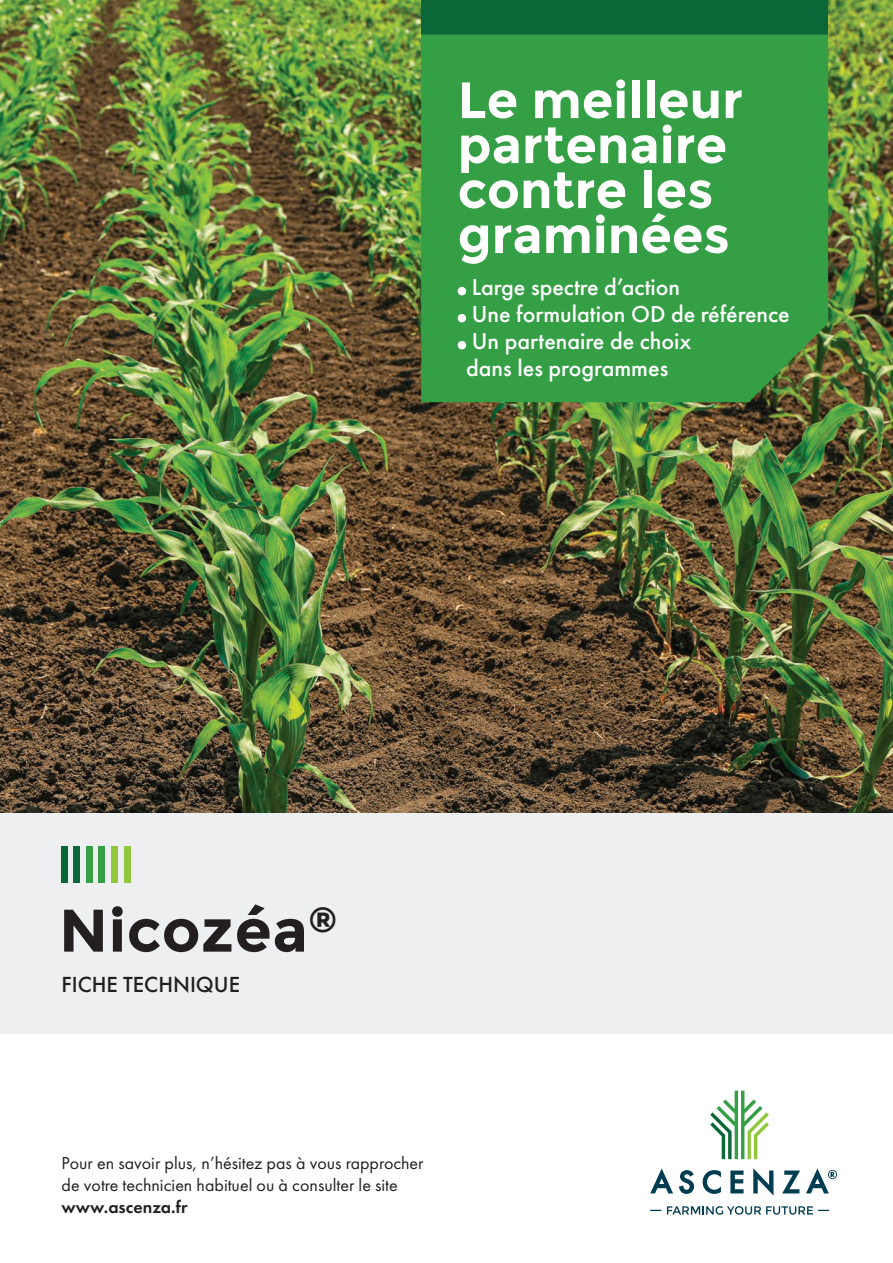
<style>
.page{position:relative;width:893px;height:1263px;background:#fff}
.page>*{position:absolute;margin:0;border:0;box-sizing:border-box;transform-origin:0 0}
.t1{font:700 60px "Montserrat";letter-spacing:.01em;color:#231f20}
.t2{font:700 51px/45px "Montserrat";color:#fff}
.t3{font:500 24px/27px "Futura PT";color:#fff}
.t4{font:500 22.65px "Futura PT";color:#231f20}
.t5{font:18px/21.6px "Futura PT";color:#231f20}
.t6{font:600 18px "Futura PT";color:#231f20}
</style>
<div class="page">
<img style="left:0;top:0;width:893px;height:813px">
<div style="left:421px;top:0;width:407px;height:35px;background:#0b6737"></div>
<svg style="left:421px;top:35px;width:407px;height:367px;background:#359d43"></svg>
<div style="left:0;top:813px;width:893px;height:221px;background:#edeff0"></div>
<div style="left:62px;top:846px;width:6px;height:36px;background:#0b6737"></div>
<div style="left:74px;top:846px;width:6px;height:36px;background:#0b6737"></div>
<div style="left:86px;top:846px;width:7px;height:36px;background:#349f44"></div>
<div style="left:99px;top:846px;width:6px;height:36px;background:#349f44"></div>
<div style="left:111px;top:846px;width:7px;height:36px;background:#92c73d"></div>
<div style="left:124px;top:846px;width:6px;height:36px;background:#92c73d"></div>
<div style="left:458px;top:287px;width:8px;height:8px;background:#fff;border-radius:50%"></div>
<div style="left:458px;top:314px;width:8px;height:8px;background:#fff;border-radius:50%"></div>
<div style="left:458px;top:341px;width:8px;height:8px;background:#fff;border-radius:50%"></div>
<svg style="left:679px;top:1170px;width:15px;height:24px"></svg>
<svg style="left:703px;top:1170px;width:18px;height:24px"></svg>
<svg style="left:730px;top:1170px;width:13px;height:23px"></svg>
<svg style="left:753px;top:1168px;width:20px;height:27px"></svg>
<svg style="left:782px;top:1170px;width:18px;height:23px"></svg>
<svg style="left:650px;top:1168px;width:23px;height:25px"></svg>
<svg style="left:710px;top:1091px;width:59px;height:68px"></svg>
<svg style="left:806px;top:1168px;width:31px;height:25px"></svg>
<svg style="left:667px;top:1206px;width:162px;height:9px"></svg>
<p class="t2" style="left:458px;top:78px;width:287px">Le meilleur partenaire contre les graminées</p>
<p class="t3" style="left:472px;top:274px;width:210px">Large spectre d’action</p>
<p class="t3" style="left:472px;top:301px;width:320px">Une formulation OD de référence</p>
<p class="t3" style="left:466px;top:328px;width:227px">Un partenaire de choix dans les programmes</p>
<p class="t1" style="left:59px;top:895px;width:280px">Nicozéa<sup>®</sup></p>
<p class="t4" style="left:62px;top:971px;width:180px">FICHE TECHNIQUE</p>
<p class="t5" style="left:62px;top:1152px;width:363px">Pour en savoir plus, n’hésitez pas à vous rapprocher de votre technicien habituel ou à consulter le site</p>
<p class="t6" style="left:62px;top:1195px;width:127px">www.ascenza.fr</p>
</div>
